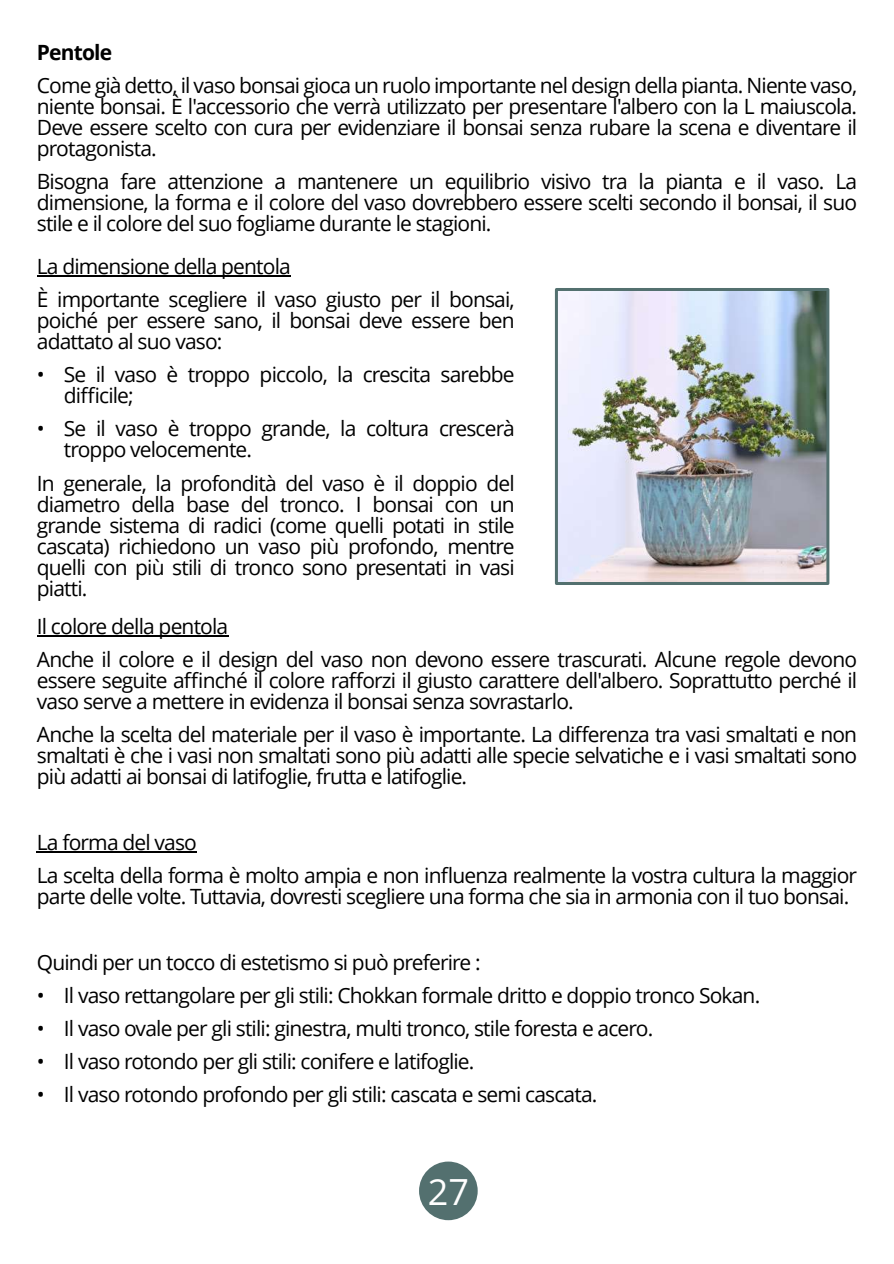
<style>
.page{position:relative;width:894px;height:1264px;background:#fff}
.page>*{position:absolute;margin:0;border:0;box-sizing:border-box;transform-origin:0 0}
.t1{font:36px "Open Sans";color:#fff}
.t2{font:21px/21px "Open Sans";letter-spacing:-.04em;color:#000}
.t3{font:700 21px "Open Sans";letter-spacing:-.04em;color:#000}
</style>
<div class="page">
<hr style="left:37px;top:276px;width:254px;height:1px;background:#000">
<hr style="left:37px;top:635px;width:191px;height:1px;background:#000">
<hr style="left:37px;top:851px;width:160px;height:1px;background:#000">
<img style="left:558px;top:292px;width:267px;height:289px">
<div style="left:554px;top:288px;width:275px;height:297px;border:3px solid #53706f"></div>
<div style="left:419px;top:1161px;width:58px;height:58px;background:#53706f;border-radius:50%"></div>
<p class="t3" style="left:37px;top:44px;width:77px">Pentole</p>
<p class="t2" style="left:37px;top:77px;width:821px;text-align:justify">Come già detto, il vaso bonsai gioca un ruolo importante nel design della pianta. Niente vaso, niente bonsai. È l'accessorio che verrà utilizzato per presentare l'albero con la L maiuscola.<br>Deve essere scelto con cura per evidenziare il bonsai senza rubare la scena e diventare il protagonista.</p>
<p class="t2" style="left:37px;top:173px;width:821px;text-align:justify">Bisogna fare attenzione a mantenere un equilibrio visivo tra la pianta e il vaso. La dimensione, la forma e il colore del vaso dovrebbero essere scelti secondo il bonsai, il suo stile e il colore del suo fogliame durante le stagioni.</p>
<p class="t2" style="left:37px;top:252px;width:479px;line-height:33px">La dimensione della pentola<br>È importante scegliere il vaso giusto per il bonsai,</p>
<p class="t2" style="left:37px;top:312px;width:479px">poiché per essere sano, il bonsai deve essere ben adattato al suo vaso:</p>
<p class="t2" style="left:64px;top:366px;width:452px;text-indent:-27px">• Se il vaso è troppo piccolo, la crescita sarebbe difficile;</p>
<p class="t2" style="left:64px;top:420px;width:452px;text-indent:-27px">• Se il vaso è troppo grande, la coltura crescerà troppo velocemente.</p>
<p class="t2" style="left:37px;top:474px;width:479px;text-align:justify">In generale, la profondità del vaso è il doppio del diametro della base del tronco. I bonsai con un grande sistema di radici (come quelli potati in stile cascata) richiedono un vaso più profondo, mentre quelli con più stili di tronco sono presentati in vasi piatti.</p>
<p class="t2" style="left:37px;top:611px;width:821px;line-height:33px">Il colore della pentola<br>Anche il colore e il design del vaso non devono essere trascurati. Alcune regole devono</p>
<p class="t2" style="left:37px;top:671px;width:821px">essere seguite affinché il colore rafforzi il giusto carattere dell'albero. Soprattutto perché il vaso serve a mettere in evidenza il bonsai senza sovrastarlo.</p>
<p class="t2" style="left:37px;top:725px;width:821px;text-align:justify">Anche la scelta del materiale per il vaso è importante. La differenza tra vasi smaltati e non smaltati è che i vasi non smaltati sono più adatti alle specie selvatiche e i vasi smaltati sono più adatti ai bonsai di latifoglie, frutta e latifoglie.</p>
<p class="t2" style="left:37px;top:827px;width:821px;line-height:33px">La forma del vaso<br>La scelta della forma è molto ampia e non influenza realmente la vostra cultura la maggior</p>
<p class="t2" style="left:37px;top:887px;width:813px">parte delle volte. Tuttavia, dovresti scegliere una forma che sia in armonia con il tuo bonsai.</p>
<p class="t2" style="left:37px;top:953px;width:445px">Quindi per un tocco di estetismo si può preferire :</p>
<p class="t2" style="left:37px;top:986px;width:724px">• Il vaso rettangolare per gli stili: Chokkan formale dritto e doppio tronco Sokan.</p>
<p class="t2" style="left:37px;top:1019px;width:617px">• Il vaso ovale per gli stili: ginestra, multi tronco, stile foresta e acero.</p>
<p class="t2" style="left:37px;top:1052px;width:439px">• Il vaso rotondo per gli stili: conifere e latifoglie.</p>
<p class="t2" style="left:37px;top:1085px;width:562px">• Il vaso rotondo profondo per gli stili: cascata e semi cascata.</p>
<h1 class="t1" style="left:427px;top:1176px;width:43px">27</h1>
</div>
